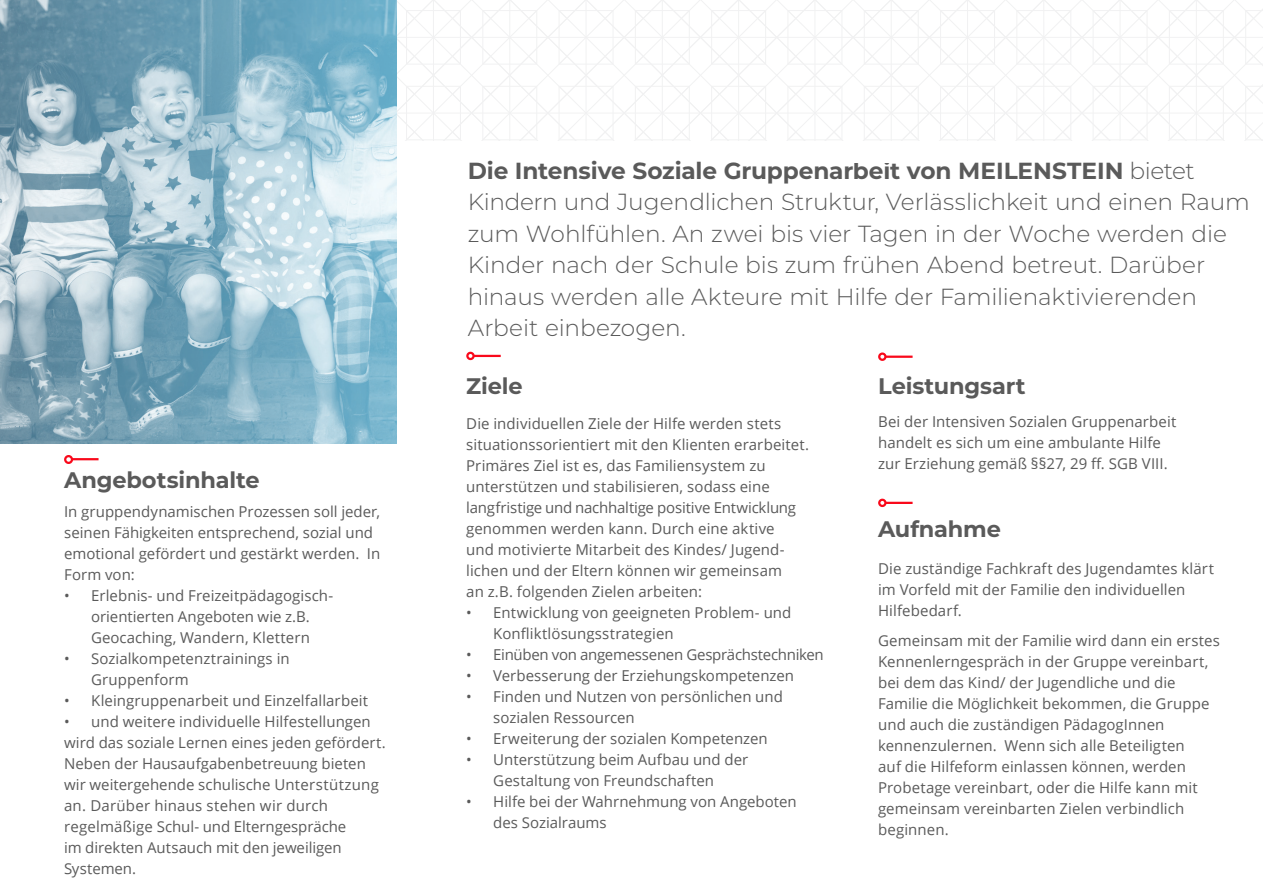
<style>
.page{position:relative;width:1263px;height:893px;background:#fff}
.page>*{position:absolute;margin:0;border:0;box-sizing:border-box;transform-origin:0 0}
.Body_Text_1{font:300 23.25px/31.5px "Montserrat";letter-spacing:-.005em;color:#5a5a5a}
.Quotation_12{font:700 22.5px "Montserrat";letter-spacing:-.005em;color:#5a5a5a}
.Body_Text_1-2{font:15px/21px "Open Sans";letter-spacing:.005em;color:#5a5a5a}
.Body_Text_1-3{font:15px "Open Sans";letter-spacing:-.02em;color:#5a5a5a}
.s1{font-weight:700}
</style>
<div class="page">
<hr style="left:71px;top:458px;width:28px;height:2px;background:#f9091b">
<div style="left:64px;top:455px;width:9px;height:9px;border:2px solid #f9091b;border-radius:50%"></div>
<img style="left:0;top:0;width:396px;height:444px">
<hr style="left:885px;top:356px;width:27px;height:2px;background:#f9091b">
<div style="left:878px;top:352px;width:8px;height:9px;border:2px solid #f9091b;border-radius:50%"></div>
<hr style="left:885px;top:502px;width:27px;height:2px;background:#f9091b">
<div style="left:878px;top:499px;width:8px;height:8px;border:2px solid #f9091b;border-radius:50%"></div>
<hr style="left:473px;top:355px;width:28px;height:2px;background:#f9091b">
<div style="left:466px;top:352px;width:9px;height:8px;border:2px solid #f9091b;border-radius:50%"></div>
<svg style="left:343px;top:0;width:920px;height:140px"></svg>
<p class="Quotation_12" style="left:64px;top:463px;width:197px">Angebotsinhalte</p>
<p class="Body_Text_1-2" style="left:64px;top:500px;width:318px">In gruppendynamischen Prozessen soll jeder, seinen Fähigkeiten entsprechend, sozial und emotional gefördert und gestärkt werden. In Form von:</p>
<p class="Body_Text_1-2" style="left:64px;top:584px;width:271px;text-align:center">• Erlebnis- und Freizeitpädagogisch&shy;orientierten Angeboten wie z.B.<br>Geocaching, Wandern, Klettern</p>
<p class="Body_Text_1-2" style="left:91px;top:647px;width:200px;text-indent:-27px">• Sozialkompetenztrainings in<br>Gruppenform</p>
<p class="Body_Text_1-2" style="left:64px;top:689px;width:306px">• Kleingruppenarbeit und Einzelfallarbeit</p>
<p class="Body_Text_1-2" style="left:64px;top:710px;width:308px">• und weitere individuelle Hilfestellungen</p>
<p class="Body_Text_1-2" style="left:64px;top:731px;width:323px">wird das soziale Lernen eines jeden gefördert.<br>Neben der Hausaufgabenbetreuung bieten wir weitergehende schulische Unterstützung an. Darüber hinaus stehen wir durch regelmäßige Schul- und Elterngespräche<br>im direkten Autsauch mit den jeweiligen Systemen.</p>
<p class="Body_Text_1" style="left:468px;top:154px;width:784px"><span class="s1">Die Intensive Soziale Gruppenarbeit von MEILENSTEIN</span> bietet Kindern und Jugendlichen Struktur, Verlässlichkeit und einen Raum zum Wohlfühlen. An zwei bis vier Tagen in der Woche werden die Kinder nach der Schule bis zum frühen Abend betreut. Darüber hinaus werden alle Akteure mit Hilfe der Familienaktivierenden Arbeit einbezogen.</p>
<p class="Quotation_12" style="left:466px;top:369px;width:58px">Ziele</p>
<p class="Body_Text_1-2" style="left:466px;top:413px;width:344px">Die individuellen Ziele der Hilfe werden stets situationssorientiert mit den Klienten erarbeitet.<br>Primäres Ziel ist es, das Familiensystem zu unterstützen und stabilisieren, sodass eine langfristige und nachhaltige positive Entwicklung genommen werden kann. Durch eine aktive<br>und motivierte Mitarbeit des Kindes/ Jugend&shy;lichen und der Eltern können wir gemeinsam<br>an z.B. folgenden Zielen arbeiten:</p>
<p class="Body_Text_1-2" style="left:493px;top:602px;width:300px;text-indent:-27px">• Entwicklung von geeigneten Problem- und<br>Konfliktlösungsstrategien</p>
<p class="Body_Text_1-3" style="left:466px;top:645px;width:359px">• Einüben von angemessenen Gesprächstechniken</p>
<p class="Body_Text_1-2" style="left:466px;top:665px;width:329px">• Verbesserung der Erziehungskompetenzen</p>
<p class="Body_Text_1-2" style="left:493px;top:686px;width:291px;text-indent:-27px">• Finden und Nutzen von persönlichen und sozialen Ressourcen</p>
<p class="Body_Text_1-2" style="left:466px;top:728px;width:303px">• Erweiterung der sozialen Kompetenzen</p>
<p class="Body_Text_1-2" style="left:466px;top:749px;width:283px;text-align:center">• Unterstützung beim Aufbau und der<br>Gestaltung von Freundschaften</p>
<p class="Body_Text_1-2" style="left:493px;top:791px;width:305px;text-indent:-27px">• Hilfe bei der Wahrnehmung von Angeboten des Sozialraums</p>
<p class="Quotation_12" style="left:878px;top:369px;width:149px">Leistungsart</p>
<p class="Body_Text_1-2" style="left:878px;top:410px;width:300px">Bei der Intensiven Sozialen Gruppenarbeit handelt es sich um eine ambulante Hilfe zur Erziehung gemäß §§27, 29 ff. SGB VIII.</p>
<p class="Quotation_12" style="left:878px;top:513px;width:124px">Aufnahme</p>
<p class="Body_Text_1-2" style="left:878px;top:558px;width:337px">Die zuständige Fachkraft des Jugendamtes klärt im Vorfeld mit der Familie den individuellen<br>Hilfebedarf.</p>
<p class="Body_Text_1-2" style="left:878px;top:630px;width:343px">Gemeinsam mit der Familie wird dann ein erstes Kennenlerngespräch in der Gruppe vereinbart, bei dem das Kind/ der Jugendliche und die Familie die Möglichkeit bekommen, die Gruppe und auch die zuständigen PädagogInnen kennenzulernen. Wenn sich alle Beteiligten<br>auf die Hilfeform einlassen können, werden Probetage vereinbart, oder die Hilfe kann mit gemeinsam vereinbarten Zielen verbindlich beginnen.</p>
</div>
